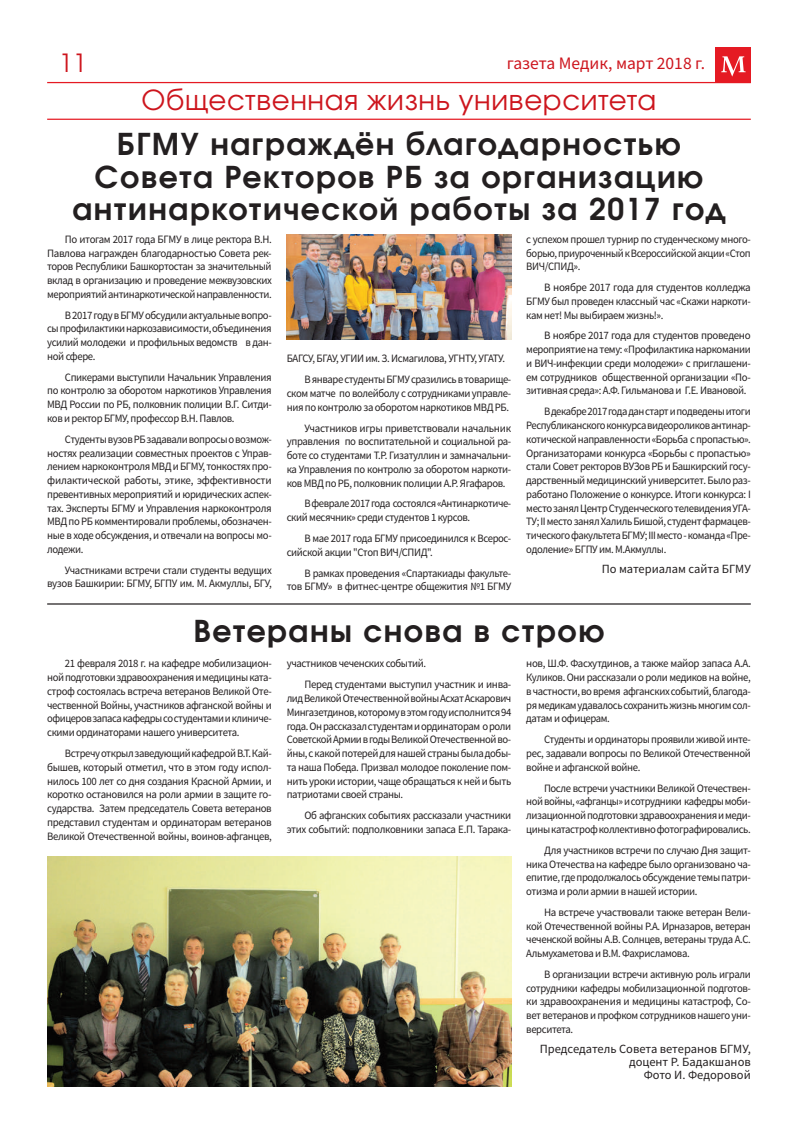
<style>
.page{position:relative;width:798px;height:1134px;background:#fff}
.page>*{position:absolute;margin:0;border:0;box-sizing:border-box;transform-origin:0 0}
.t1{font:700 30px/32.5px "Evolventa";letter-spacing:.05em;color:#231f20;text-align:center}
.t2{font:27.5px "Evolventa";letter-spacing:.025em;color:#cd151d}
.t3{font:25px "Evolventa";color:#cd151d}
.t4{font:17.5px "Source Sans Pro";color:#cd151d}
.t5{font:12.5px/13.1px "Source Sans Pro";color:#231f20;text-align:right}
.t6{font:11.25px/13.8px "Source Sans Pro";letter-spacing:-.035em;color:#231f20;text-align:justify;scale:.95 1}
.t7{font:11.25px/13.8px "Source Sans Pro";letter-spacing:-.035em;color:#231f20;text-align:justify}
.t8{font:11.25px/13.8px "Source Sans Pro";letter-spacing:-.035em;color:#231f20;text-align:justify;scale:.94 1}
.t9{font:11.25px/13.8px "Source Sans Pro";letter-spacing:-.035em;color:#231f20;text-align:justify;scale:.96 1}
</style>
<div class="page">
<div style="left:715px;top:47px;width:35px;height:36px;background:#e51a23"></div>
<svg style="left:721px;top:56px;width:24px;height:21px"></svg>
<hr style="left:47px;top:82px;width:703px;height:1px;background:#e51a23">
<hr style="left:47px;top:119px;width:703px;height:1px;background:#e51a23">
<hr style="left:47px;top:603px;width:703px;height:2px;background:#231f20">
<img style="left:47px;top:857px;width:464px;height:230px">
<img style="left:286px;top:234px;width:225px;height:106px">
<h3 class="t3" style="left:59px;top:48px;width:29px">11</h3>
<h3 class="t4" style="left:506px;top:52px;width:200px">газета Медик, март 2018 г.</h3>
<h2 class="t2" style="left:141px;top:83px;width:516px">Общественная жизнь университета</h2>
<h1 class="t1" style="left:72px;top:128px;width:654px">БГМУ награждён благодарностью<br>Совета Ректоров РБ за организацию антинаркотической работы за 2017 год</h1>
<p class="t9" style="left:47px;top:232px;width:235px;text-indent:18px">По итогам 2017 года БГМУ в лице ректора В.Н.<br>Павлова награжден благодарностью Совета рек&shy;торов Республики Башкортостан за значительный вклад в организацию и проведение межвузовских мероприятий антинаркотической направленности.</p>
<p class="t6" style="left:47px;top:308px;width:238px;text-indent:18px">В 2017 году в БГМУ обсудили актуальные вопро&shy;сы профилактики наркозависимости, объединения усилий молодежи и профильных ведомств в дан&shy;ной сфере.</p>
<p class="t9" style="left:47px;top:370px;width:235px;text-indent:18px">Спикерами выступили Начальник Управления по контролю за оборотом наркотиков Управления МВД России по РБ, полковник полиции В.Г. Ситди&shy;ков и ректор БГМУ, профессор В.Н. Павлов.</p>
<p class="t6" style="left:47px;top:432px;width:238px;text-indent:18px">Студенты вузов РБ задавали вопросы о возмож&shy;ностях реализации совместных проектов с Управ&shy;лением наркоконтроля МВД и БГМУ, тонкостях про&shy;филактической работы, этике, эффективности превентивных мероприятий и юридических аспек&shy;тах. Эксперты БГМУ и Управления наркоконтроля МВД по РБ комментировали проблемы, обозначен&shy;ные в ходе обсуждения, и отвечали на вопросы мо&shy;лодежи.</p>
<p class="t6" style="left:47px;top:563px;width:238px;text-align:right">Участниками встречи стали студенты ведущих вузов Башкирии: БГМУ, БГПУ им. М. Акмуллы, БГУ,</p>
<p class="t6" style="left:526px;top:232px;width:238px">с успехом прошел турнир по студенческому много&shy;борью, приуроченный к Всероссийской акции «Стоп ВИЧ/СПИД».</p>
<p class="t7" style="left:526px;top:280px;width:226px;text-indent:18px">В ноябре 2017 года для студентов колледжа БГМУ был проведен классный час «Скажи наркоти&shy;кам нет! Мы выбираем жизнь!».</p>
<p class="t7" style="left:526px;top:329px;width:226px;text-indent:18px">В ноябре 2017 года для студентов проведено мероприятие на тему: «Профилактика наркомании и ВИЧ-инфекции среди молодежи» с приглашени&shy;ем сотрудников общественной организации «По&shy;зитивная среда»: А.Ф. Гильманова и Г.Е. Ивановой.</p>
<p class="t8" style="left:526px;top:405px;width:240px;text-indent:18px">В декабре 2017 года дан старт и подведены итоги Республиканского конкурса видеороликов антинар&shy;котической направленности «Борьба с пропастью».<br>Организаторами конкурса «Борьбы с пропастью» стали Совет ректоров ВУЗов РБ и Башкирский госу&shy;дарственный медицинский университет. Было раз&shy;работано Положение о конкурсе. Итоги конкурса: I место занял Центр Студенческого телевидения УГА-ТУ; II место занял Халиль Бишой, студент фармацев&shy;тического факультета БГМУ; III место - команда «Пре&shy;одоление» БГПУ им. М.Акмуллы.</p>
<p class="t5" style="left:601px;top:562px;width:151px">По материалам сайта БГМУ</p>
<p class="t6" style="left:304px;top:348px;width:219px;line-height:20.9px;text-indent:-18px">БАГСУ, БГАУ, УГИИ им. З. Исмагилова, УГНТУ, УГАТУ.<br>В январе студенты БГМУ сразились в товарище-</p>
<p class="t6" style="left:286px;top:386px;width:238px">ском матче по волейболу с сотрудниками управле&shy;ния по контролю за оборотом наркотиков МВД РБ.</p>
<p class="t7" style="left:286px;top:421px;width:226px;text-indent:18px">Участников игры приветствовали начальник управления по воспитательной и социальной ра&shy;боте со студентами Т.Р. Гизатуллин и замначальни&shy;ка Управления по контролю за оборотом наркоти&shy;ков МВД по РБ, полковник полиции А.Р. Ягафаров.</p>
<p class="t8" style="left:286px;top:497px;width:240px;text-indent:18px">В феврале 2017 года состоялся «Антинаркотиче&shy;ский месячник» среди студентов 1 курсов.</p>
<p class="t6" style="left:286px;top:531px;width:238px;text-indent:18px">В мае 2017 года БГМУ присоединился к Всерос&shy;сийской акции "Стоп ВИЧ/СПИД".</p>
<p class="t6" style="left:286px;top:566px;width:238px;text-align:right">В рамках проведения «Спартакиады факульте&shy;тов БГМУ» в фитнес-центре общежития №1 БГМУ</p>
<h1 class="t1" style="left:193px;top:615px;width:412px">Ветераны снова в строю</h1>
<p class="t6" style="left:47px;top:657px;width:238px;text-indent:18px">21 февраля 2018 г. на кафедре мобилизацион&shy;ной подготовки здравоохранения и медицины ката&shy;строф состоялась встреча ветеранов Великой Оте&shy;чественной Войны, участников афганской войны и офицеров запаса кафедры со студентами и клиниче&shy;скими ординаторами нашего университета.</p>
<p class="t6" style="left:47px;top:746px;width:238px;text-indent:18px">Встречу открыл заведующий кафедрой В.Т. Кай&shy;бышев, который отметил, что в этом году испол&shy;нилось 100 лет со дня создания Красной Армии, и коротко остановился на роли армии в защите го&shy;сударства. Затем председатель Совета ветеранов представил студентам и ординаторам ветеранов Великой Отечественной войны, воинов-афганцев,</p>
<p class="t6" style="left:304px;top:653px;width:219px;line-height:20.9px;text-indent:-18px">участников чеченских событий.<br>Перед студентами выступил участник и инва-</p>
<p class="t8" style="left:286px;top:691px;width:240px">лид Великой Отечественной войны Асхат Аскарович Мингазетдинов, которому в этом году исполнится 94 года. Он рассказал студентам и ординаторам о роли Советской Армии в годы Великой Отечественной во&shy;йны, с какой потерей для нашей страны была добы&shy;та наша Победа. Призвал молодое поколение пом&shy;нить уроки истории, чаще обращаться к ней и быть патриотами своей страны.</p>
<p class="t6" style="left:286px;top:808px;width:238px;text-align:right">Об афганских событиях рассказали участники этих событий: подполковники запаса Е.П. Тарака-</p>
<p class="t7" style="left:526px;top:657px;width:226px">нов, Ш.Ф. Фасхутдинов, а также майор запаса А.А.<br>Куликов. Они рассказали о роли медиков на войне, в частности, во время афганских событий, благода&shy;ря медикам удавалось сохранить жизнь многим сол&shy;датам и офицерам.</p>
<p class="t6" style="left:526px;top:733px;width:238px;text-indent:18px">Студенты и ординаторы проявили живой инте&shy;рес, задавали вопросы по Великой Отечественной войне и афганской войне.</p>
<p class="t6" style="left:526px;top:781px;width:238px;text-indent:18px">После встречи участники Великой Отечествен&shy;ной войны, «афганцы» и сотрудники кафедры моби&shy;лизационной подготовки здравоохранения и меди&shy;цины катастроф коллективно фотографировались.</p>
<p class="t6" style="left:526px;top:843px;width:238px;text-indent:18px">Для участников встречи по случаю Дня защит&shy;ника Отечества на кафедре было организовано ча&shy;епитие, где продолжалось обсуждение темы патри&shy;отизма и роли армии в нашей истории.</p>
<p class="t7" style="left:526px;top:905px;width:226px;text-indent:18px">На встрече участвовали также ветеран Вели&shy;кой Отечественной войны Р.А. Ирназаров, ветеран чеченской войны А.В. Солнцев, ветераны труда А.С.<br>Альмухаметова и В.М. Фахрисламова.</p>
<p class="t6" style="left:526px;top:967px;width:238px;text-indent:18px">В организации встречи активную роль играли сотрудники кафедры мобилизационной подготов&shy;ки здравоохранения и медицины катастроф, Со&shy;вет ветеранов и профком сотрудников нашего уни&shy;верситета.</p>
<p class="t5" style="left:539px;top:1042px;width:212px">Председатель Совета ветеранов БГМУ, доцент Р. Бадакшанов<br>Фото И. Федоровой</p>
</div>
